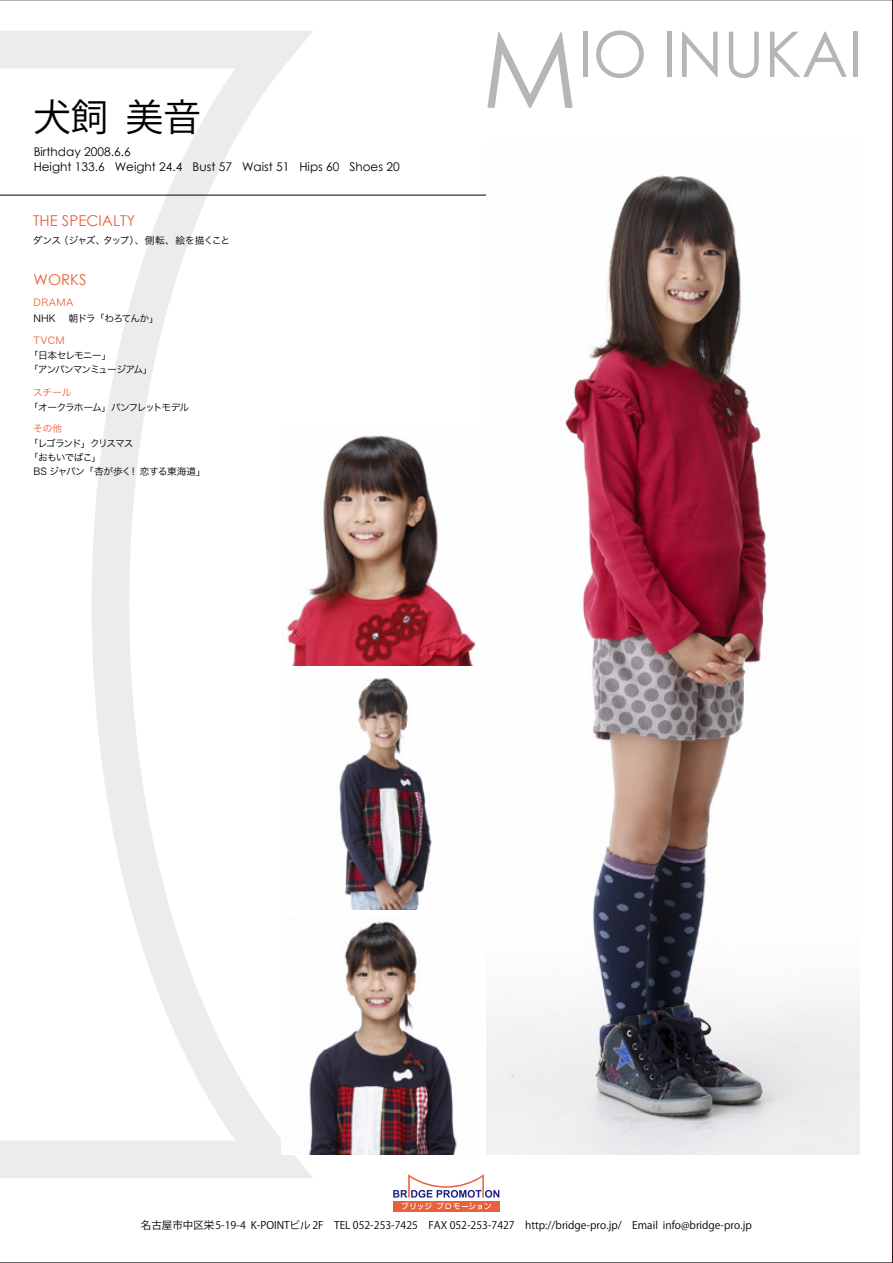
<style>
.page{position:relative;width:893px;height:1263px;background:#fff}
.page>*{position:absolute;margin:0;border:0;box-sizing:border-box;transform-origin:0 0}
.t1{font:63px "Century Gothic";color:#b5b6b6}
.t2{font:37.5px "Koz Go Pro";color:#000}
.t3{font:15px "Century Gothic";color:#e9613b}
.t4{font:12px/15px "Century Gothic";color:#000}
.t5{font:10.5px "Koz Go Pro";color:#000}
.t6{font:9.75px/14.2px "Hira Kaku Pro W3";letter-spacing:-.09em;color:#000}
.t7{font:9.75px "Hira Kaku Pro W3";letter-spacing:-.06em;color:#000}
.t8{font:9.75px "Hira Kaku Pro W3";letter-spacing:-.05em;color:#000}
.t9{font:9.75px "Hira Kaku Pro W3";letter-spacing:.04em;color:#e9613b}
.t10{font:9.75px "Hira Kaku Pro W3";letter-spacing:-.145em;color:#000}
.s1{font-size:105.3px}
</style>
<div class="page">
<svg style="left:2px;top:31px;width:352px;height:1147px"></svg>
<svg style="left:393px;top:1209px;width:106px;height:2px"></svg>
<svg style="left:393px;top:1174px;width:106px;height:35px"></svg>
<hr style="left:0;top:195px;width:512px;height:1px;background:#000">
<img style="left:282px;top:427px;width:194px;height:238px">
<img style="left:486px;top:175px;width:374px;height:979px">
<img style="left:282px;top:672px;width:150px;height:238px">
<img style="left:282px;top:916px;width:175px;height:238px">
<h2 class="t2" style="left:33px;top:93px;width:169px">犬飼 美音</h2>
<p class="t4" style="left:34px;top:144px;width:368px">Birthday 2008.6.6<br>Height 133.6 Weight 24.4 Bust 57 Waist 51 Hips 60 Shoes 20</p>
<h3 class="t3" style="left:33px;top:211px;width:104px">THE SPECIALTY</h3>
<p class="t7" style="left:33px;top:232px;width:199px">ダンス（ジャズ、タップ）、側転、絵を描くこと</p>
<h3 class="t3" style="left:34px;top:271px;width:54px">WORKS</h3>
<p class="t9" style="left:34px;top:294px;width:41px">DRAMA</p>
<p class="t6" style="left:34px;top:310px;width:24px">NHK</p>
<p class="t6" style="left:69px;top:310px;width:92px">朝ドラ「わろてんか」</p>
<p class="t9" style="left:34px;top:332px;width:33px">TVCM</p>
<p class="t6" style="left:29px;top:348px;width:125px">「日本セレモニー」<br>「アンパンマンミュージアム」</p>
<p class="t9" style="left:33px;top:383px;width:40px">スチール</p>
<p class="t6" style="left:29px;top:399px;width:162px">「オークラホーム」パンフレットモデル</p>
<p class="t9" style="left:33px;top:419px;width:31px">その他</p>
<p class="t10" style="left:29px;top:435px;width:106px">「レゴランド」クリスマス</p>
<p class="t6" style="left:29px;top:450px;width:74px">「おもいでばこ」</p>
<p class="t8" style="left:34px;top:463px;width:174px">BS ジャパン「杏が歩く！ 恋する東海道」</p>
<h1 class="t1" style="left:482px;top:16px;width:382px"><span class="s1">M</span>IO INUKAI</h1>
<p class="t5" style="left:141px;top:1218px;width:612px">名古屋市中区栄5-19-4 K-POINTビル 2F　TEL 052-253-7425　FAX 052-253-7427　http://bridge-pro.jp/　Email info@bridge-pro.jp</p>
</div>
